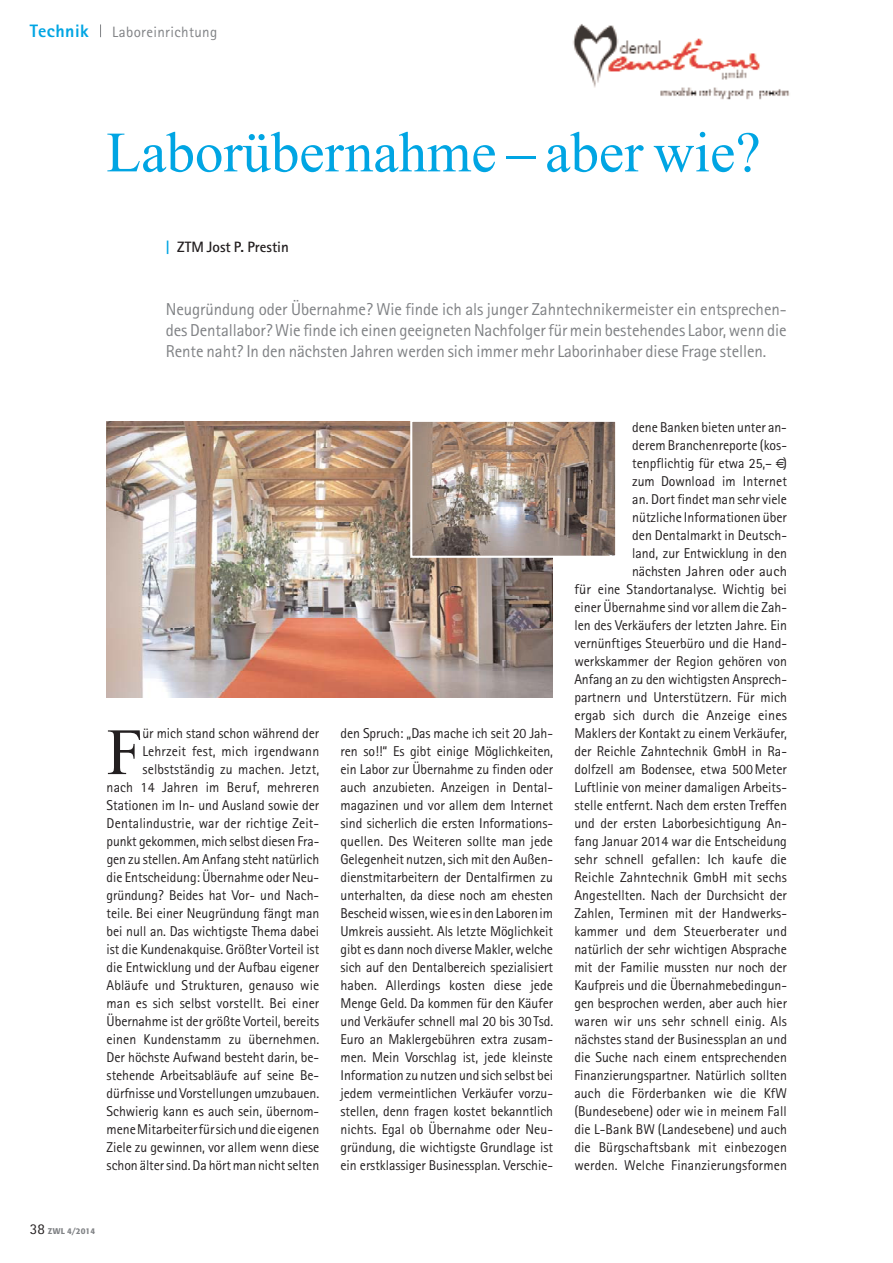
<style>
.page{position:relative;width:893px;height:1263px;background:#fff}
.page>*{position:absolute;margin:0;border:0;box-sizing:border-box;transform-origin:0 0}
.t1{font:66px "Times New Roman";color:#231f20}
.t2{font:57px "Times New Roman";color:#00a5e3}
.t3{font:800 18px "Rotis Sans Serif";letter-spacing:.025em;color:#00a5e3}
.t4{font:17.25px/21px "Rotis Sans Serif";letter-spacing:-.005em;color:#808285;text-align:justify}
.t5{font:700 15px "Rotis Sans Serif";color:#231f20}
.t6{font:15px "Rotis Sans Serif";letter-spacing:.025em;color:#808285}
.t7{font:14.25px/18px "Rotis Sans Serif";color:#231f20;text-align:right}
.t8{font:500 8.25px "Formata";color:#808285}
.s1{color:#00a5e3}
.s2{font-family:"Rotis Sans Serif";font-weight:400;font-size:15px;color:#231f20}
</style>
<div class="page">
<svg style="left:100px;top:24px;width:1px;height:13px"></svg>
<img style="left:106px;top:422px;width:446px;height:276px">
<img style="left:413px;top:423px;width:201px;height:132px">
<div style="left:410px;top:420px;width:207px;height:138px;border:2px solid #fff"></div>
<img style="left:573px;top:24px;width:217px;height:76px">
<p class="t3" style="left:30px;top:24px;width:61px">Technik</p>
<p class="t6" style="left:112px;top:27px;width:106px">Laboreinrichtung</p>
<h2 class="t2" style="left:106px;top:131px;width:656px">Laborübernahme – aber wie?</h2>
<p class="t5" style="left:166px;top:241px;width:125px"><span class="s1">|</span> ZTM Jost P. Prestin</p>
<p class="t4" style="left:166px;top:300px;width:622px">Neugründung oder Übernahme? Wie finde ich als junger Zahntechnikermeister ein entsprechen&shy;des Dentallabor? Wie finde ich einen geeigneten Nachfolger für mein bestehendes Labor, wenn die Rente naht? In den nächsten Jahren werden sich immer mehr Laborinhaber diese Frage stellen.</p>
<p class="t7" style="left:107px;top:726px;width:214px">ür mich stand schon während der Lehrzeit fest, mich irgendwann selbstständig zu machen. Jetzt,<br>nach 14 Jahren im Beruf, mehreren Stationen im In- und Ausland sowie der Dentalindustrie, war der richtige Zeit&shy;punkt gekommen, mich selbst diesen Fra&shy;gen zu stellen. Am Anfang steht natürlich die Entscheidung: Übernahme oder Neu&shy;gründung? Beides hat Vor- und Nach&shy;teile. Bei einer Neugründung fängt man bei null an. Das wichtigste Thema dabei ist die Kunden akquise. Größter Vorteil ist die Entwicklung und der Aufbau eigener Abläufe und Strukturen, genauso wie man es sich selbst vorstellt. Bei einer Übernahme ist der größte Vorteil, bereits einen Kundenstamm zu übernehmen.<br>Der höchste Aufwand besteht darin, be - stehende Arbeitsabläufe auf seine Be - dürfnisse und Vorstellungen umzubauen.<br>Schwierig kann es auch sein, übernom&shy;mene Mitarbeiter für sich und die eigenen Ziele zu gewinnen, vor allem wenn diese schon älter sind. Da hört man nicht selten</p>
<p class="t7" style="left:340px;top:726px;width:214px;text-align:justify">den Spruch: „Das mache ich seit 20 Jah&shy;ren so!!“ Es gibt einige Möglichkeiten, ein Labor zur Übernahme zu finden oder auch anzubieten. Anzeigen in Dental - maga zinen und vor allem dem Internet sind sicherlich die ersten Informations&shy;quellen. Des Weiteren sollte man jede Gelegenheit nutzen, sich mit den Außen - dienstmit arbeitern der Dentalfirmen zu unterhalten, da diese noch am ehesten Bescheid wissen, wie es in den Laboren im Umkreis aussieht. Als letzte Möglichkeit gibt es dann noch diverse Makler, welche sich auf den Dentalbereich spezialisiert haben. Allerdings kosten diese jede Menge Geld. Da kommen für den Käufer und Verkäufer schnell mal 20 bis 30Tsd.<br>Euro an Maklergebühren extra zusam&shy;men. Mein Vorschlag ist, jede kleinste Information zu nutzen und sich selbst bei jedem vermeintlichen Verkäufer vorzu&shy;stellen, denn fragen kostet bekanntlich nichts. Egal ob Übernahme oder Neu&shy;gründung, die wichtigste Grundlage ist ein erstklassiger Businessplan. Verschie-</p>
<h1 class="t1" style="left:107px;top:727px;width:37px">F</h1>
<p class="t8" style="left:30px;top:1227px;width:67px"><span class="s2">38</span> ZWL 4/2014</p>
<p class="t7" style="left:574px;top:420px;width:214px">dene Banken bieten unter an-<br>derem Branchenreporte (kos&shy;tenpflichtig für etwa 25,– )<br>zum Down load im Internet<br>an. Dort findet man sehr viele<br>nützliche Informationen über<br>den Dentalmarkt in Deutsch-<br>land, zur Entwicklung in den<br>nächs ten Jahren oder auch<br>für eine Standortanalyse. Wichtig bei einer Übernahme sind vor allem die Zah&shy;len des Verkäufers der letzten Jahre. Ein vernünftiges Steuerbüro und die Hand&shy;werkskammer der Region gehören von Anfang an zu den wichtigsten Ansprech&shy;partnern und Unterstützern. Für mich ergab sich durch die Anzeige eines Maklers der Kontakt zu einem Verkäufer, der Reichle Zahntechnik GmbH in Ra&shy;dolfzell am Bodensee, etwa 500 Meter Luftlinie von meiner damaligen Arbeits&shy;stelle entfernt. Nach dem ersten Treffen und der ersten Laborbesichtigung An&shy;fang Januar 2014 war die Entscheidung sehr schnell gefallen: Ich kaufe die Reichle Zahntechnik GmbH mit sechs Ange stellten. Nach der Durchsicht der Zahlen, Terminen mit der Handwerks&shy;kammer und dem Steuer berater und natürlich der sehr wichtigen Absprache mit der Familie mussten nur noch der Kaufpreis und die Übernahmebedingun&shy;gen besprochen werden, aber auch hier waren wir uns sehr schnell einig. Als nächstes stand der Business plan an und die Suche nach einem entsprechenden Finanzierungspartner. Natürlich sollten auch die Förderbanken wie die KfW (Bundesebene) oder wie in meinem Fall die L-Bank BW (Landesebene) und auch die Bürgschaftsbank mit einbezogen werden. Welche Finanzierungsformen</p>
</div>
